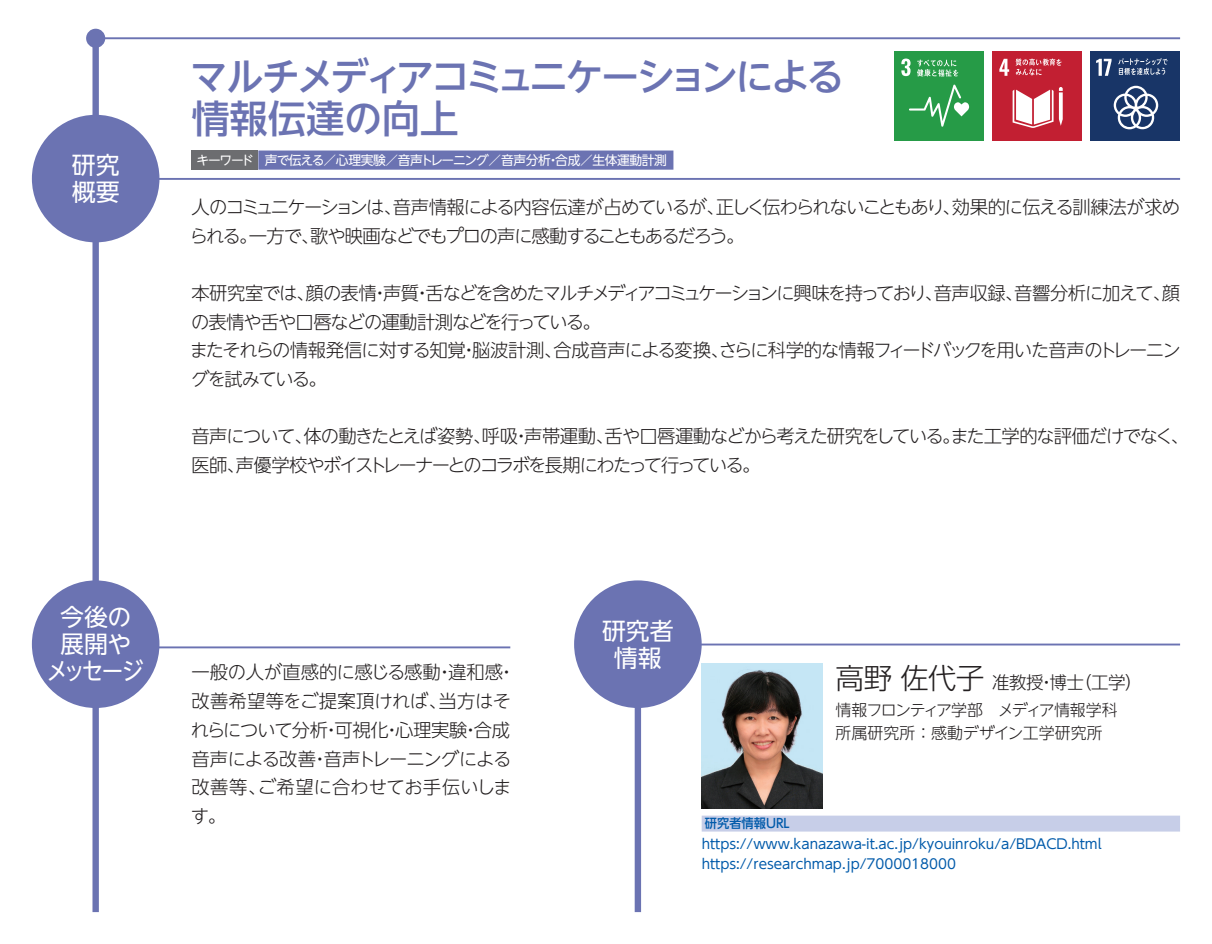
<style>
.page{position:relative;width:1212px;height:944px;background:#fff}
.page>*{position:absolute;margin:0;border:0;box-sizing:border-box;transform-origin:0 0}
.t1{font:500 38.25px/41.4px "UD Shin Go NT Pr 6 N";letter-spacing:-.075em;color:#6b73b2}
.t2{font:300 28.8px "UD Shin Go NT Pr 6 N";letter-spacing:-.03em;color:#231f20}
.t3{font:23.85px/27px "UD Shin Go NT Pr 6 N";letter-spacing:-.045em;color:#fff;text-align:center}
.t4{font:23.85px/27px "UD Shin Go NT Pr 6 N";color:#fff}
.t5{font:300 18.22px/28.8px "UD Shin Go NT Pr 6 N";letter-spacing:-.065em;color:#231f20}
.t6{font:300 18.22px "UD Shin Go NT Pr 6 N";letter-spacing:-.09em;color:#231f20}
.t7{font:300 18.22px/28.8px "UD Shin Go NT Pr 6 N";letter-spacing:-.1em;color:#231f20}
.t8{font:300 18.22px/28.8px "UD Shin Go NT Pr 6 N";letter-spacing:-.02em;color:#231f20}
.t9{font:300 18.22px "UD Shin Go NT Pr 6 N";letter-spacing:-.01em;color:#231f20}
.t10{font:300 18.22px/28.8px "UD Shin Go NT Pr 6 N";letter-spacing:-.005em;color:#231f20}
.t11{font:300 18.22px "UD Shin Go NT Pr 6 N";letter-spacing:-.045em;color:#231f20}
.t12{font:300 18.22px "UD Shin Go NT Pr 6 N";letter-spacing:-.095em;color:#231f20}
.t13{font:300 17.55px "UD Shin Go NT Pr 6 N";letter-spacing:-.03em;color:#231f20}
.t14{font:300 15.97px/23.2px "UD Shin Go NT Pr 6 N";letter-spacing:-.015em;color:#231f20}
.t15{font:13.5px/20px "UD Shin Go NT Pr 6 N";color:#015aaa}
.t16{font:12.83px "UD Shin Go NT Pr 6 N";letter-spacing:-.04em;color:#fff}
.t17{font:500 12.83px "UD Shin Go NT Pr 6 N";color:#015aaa;scale:.96 1}
</style>
<div class="page">
<div style="left:92px;top:32px;width:7px;height:880px;background:#6b73b2"></div>
<hr style="left:96px;top:37px;width:1084px;height:2px;background:#6b73b2">
<div style="left:86px;top:29px;width:19px;height:19px;background:#6b73b2;border-radius:50%"></div>
<div style="left:635px;top:606px;width:6px;height:306px;background:#6b73b2"></div>
<hr style="left:96px;top:646px;width:414px;height:2px;background:#6b73b2">
<hr style="left:638px;top:644px;width:542px;height:1px;background:#6b73b2">
<div style="left:35px;top:584px;width:121px;height:121px;background:#6b73b2;border-radius:50%"></div>
<div style="left:32px;top:580px;width:127px;height:128px;border:6px solid #6b73b2;border-radius:50%"></div>
<div style="left:577px;top:584px;width:121px;height:121px;background:#6b73b2;border-radius:50%"></div>
<div style="left:574px;top:580px;width:128px;height:128px;border:6px solid #6b73b2;border-radius:50%"></div>
<hr style="left:96px;top:178px;width:1084px;height:2px;background:#6b73b2">
<div style="left:35px;top:118px;width:121px;height:121px;background:#6b73b2;border-radius:50%"></div>
<div style="left:32px;top:115px;width:127px;height:127px;border:6px solid #6b73b2;border-radius:50%"></div>
<div style="left:702px;top:816px;width:478px;height:16px;background:#c7cee8"></div>
<img style="left:702px;top:663px;width:121px;height:146px">
<div style="left:894px;top:51px;width:89px;height:89px;background:#269b47"></div>
<svg style="left:901px;top:59px;width:9px;height:17px"></svg>
<svg style="left:909px;top:85px;width:60px;height:42px"></svg>
<svg style="left:917px;top:60px;width:41px;height:17px"></svg>
<div style="left:992px;top:51px;width:90px;height:89px;background:#c21f32"></div>
<svg style="left:999px;top:59px;width:10px;height:17px"></svg>
<svg style="left:1012px;top:90px;width:41px;height:38px"></svg>
<svg style="left:1059px;top:87px;width:4px;height:39px"></svg>
<svg style="left:1015px;top:59px;width:46px;height:16px"></svg>
<div style="left:1091px;top:51px;width:89px;height:89px;background:#183567"></div>
<svg style="left:1096px;top:59px;width:15px;height:17px"></svg>
<svg style="left:1114px;top:86px;width:44px;height:43px"></svg>
<svg style="left:1118px;top:58px;width:49px;height:17px"></svg>
<div style="left:258px;top:151px;width:415px;height:19px;background:#6b73b2"></div>
<div style="left:191px;top:151px;width:67px;height:19px;background:#6c6d70"></div>
<h3 class="t4" style="left:72px;top:151px;width:49px">研究概要</h3>
<h1 class="t1" style="left:190px;top:55px;width:656px">マルチメディアコミュニケーションによる情報伝達の向上</h1>
<p class="t16" style="left:197px;top:150px;width:59px">キーワード</p>
<p class="t16" style="left:265px;top:150px;width:404px">声で伝える／心理実験／音声トレーニング／音声分析合成／生体運動計測</p>
<p class="t16" style="left:547px;top:150px;width:14px">・</p>
<p class="t5" style="left:191px;top:192px;width:535px">人のコミュニケーションは音声情報による内容伝達が占めているが、</p>
<p class="t5" style="left:716px;top:192px;width:466px">正しく伝わられないこともあり効果的に伝える訓練法が求め</p>
<p class="t5" style="left:190px;top:192px;width:556px;text-indent:194px">、<br>られる一方で歌や映画などでもプロの声に感動することもあるだろう。</p>
<p class="t5" style="left:943px;top:192px;width:20px">、</p>
<p class="t5" style="left:239px;top:221px;width:20px">。</p>
<p class="t5" style="left:301px;top:221px;width:20px">、</p>
<p class="t6" style="left:191px;top:278px;width:834px">本研究室では顔の表情声質舌などを含めたマルチメディアコミュケーションに興味を持っており音声収録、</p>
<p class="t11" style="left:1014px;top:278px;width:167px">音響分析に加えて顔、</p>
<p class="t5" style="left:371px;top:278px;width:20px">・</p>
<p class="t5" style="left:413px;top:278px;width:20px">・</p>
<p class="t5" style="left:297px;top:278px;width:20px">、</p>
<p class="t5" style="left:191px;top:307px;width:411px">の表情や舌や口唇などの運動計測などを行っている。</p>
<p class="t5" style="left:553px;top:335px;width:629px">合成音声による変換さらに科学的な情報フィードバックを用いた音声のトレーニン</p>
<p class="t5" style="left:925px;top:278px;width:20px">、</p>
<p class="t5" style="left:190px;top:335px;width:374px">またそれらの情報発信に対する知覚脳波計測、</p>
<p class="t5" style="left:460px;top:335px;width:20px">・</p>
<p class="t5" style="left:711px;top:335px;width:20px">、</p>
<p class="t12" style="left:191px;top:364px;width:137px">グを試みている。</p>
<p class="t5" style="left:191px;top:421px;width:301px">音声について体の動きたとえば姿勢、</p>
<p class="t5" style="left:605px;top:421px;width:570px">舌や口唇運動などから考えた研究をしているまた工学的な評価だけでなく</p>
<p class="t5" style="left:482px;top:421px;width:134px">呼吸声帯運動、</p>
<p class="t5" style="left:512px;top:421px;width:20px">・</p>
<p class="t5" style="left:942px;top:421px;width:20px">。</p>
<p class="t7" style="left:236px;top:421px;width:526px;text-indent:59px">、<br>声優学校やボイストレーナーとのコラボを長期にわたって行っている。</p>
<p class="t5" style="left:1170px;top:421px;width:20px">、</p>
<p class="t5" style="left:191px;top:450px;width:55px">医師、</p>
<h3 class="t3" style="left:46px;top:603px;width:99px">今後の展開やメッセージ</h3>
<p class="t9" style="left:191px;top:658px;width:313px">一般の人が直感的に感じる感動違和感</p>
<p class="t5" style="left:435px;top:657px;width:77px">・<br>当方はそ</p>
<p class="t5" style="left:497px;top:657px;width:20px">・</p>
<p class="t8" style="left:191px;top:686px;width:321px">改善希望等をご提案頂ければ、<br>れらについて分析可視化心理実験合成</p>
<p class="t5" style="left:191px;top:715px;width:321px;text-indent:131px">・<br>音声による改善音声トレーニングによる</p>
<p class="t5" style="left:383px;top:715px;width:20px">・</p>
<p class="t5" style="left:462px;top:715px;width:20px">・</p>
<p class="t10" style="left:258px;top:744px;width:255px;text-indent:53px">・<br>ご希望に合わせてお手伝いしま</p>
<p class="t5" style="left:191px;top:772px;width:77px">改善等、す。</p>
<h3 class="t4" style="left:602px;top:616px;width:73px;text-align:center">研究者情報</h3>
<h2 class="t2" style="left:836px;top:654px;width:150px">高野佐代子</h2>
<p class="t14" style="left:836px;top:697px;width:284px">情報フロンティア学部　メディア情報学科所属研究所：感動デザイン工学研究所</p>
<p class="t13" style="left:1074px;top:668px;width:70px">（工学(</p>
<p class="t13" style="left:992px;top:668px;width:93px">准教授博士</p>
<p class="t13" style="left:1038px;top:668px;width:19px">・</p>
<p class="t17" style="left:705px;top:813px;width:90px">研究者情報URL</p>
<p class="t15" style="left:702px;top:834px;width:401px">https://www.kanazawa i t- .ac.jp/kyouinroku a/ /BDACD.html https://researchmap.jp/7000018000</p>
</div>
